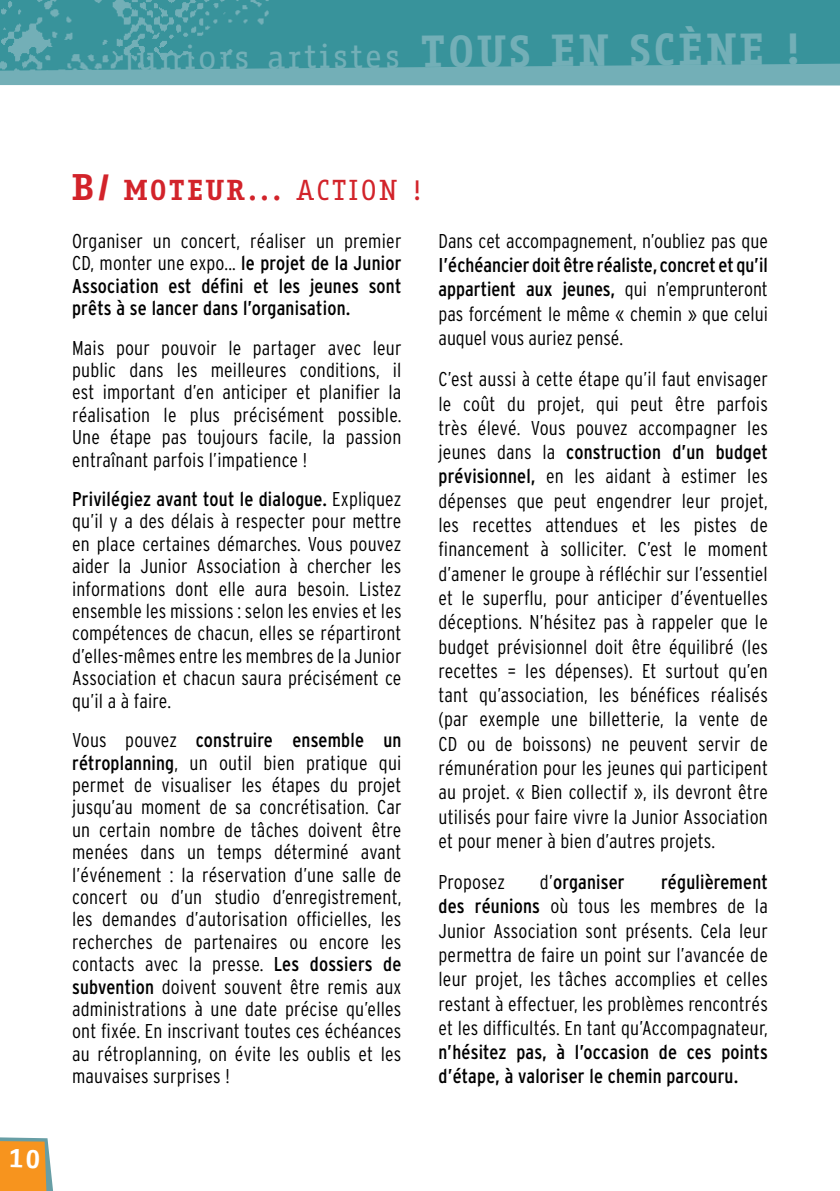
<style>
.page{position:relative;width:840px;height:1191px;background:#fff}
.page>*{position:absolute;margin:0;border:0;box-sizing:border-box;transform-origin:0 0}
.t1{font:33.4px "Fago Office Serif";letter-spacing:.07em;color:#73afb7}
.t2{font:700 28px "Fago Office Serif";letter-spacing:.09em;color:#d2232a}
.t3{font:300 condensed 20px/22.4px "Interstate";letter-spacing:.01em;color:#000;text-align:justify}
.t4{font:condensed 20px/22.4px "Interstate";letter-spacing:.01em;color:#000;text-align:justify}
.s1{font-weight:700;font-size:43.6px}
.s2{font-size:36px}
.s3{font-weight:400}
.s4{font-weight:300}
</style>
<div class="page">
<div style="left:0;top:0;width:839px;height:85px;background:#73afb7"></div>
<div style="left:328px;top:0;width:511px;height:68px;background:#38939b"></div>
<img style="left:0;top:0;width:328px;height:86px">
<svg style="left:0;top:1137px;width:53px;height:54px"></svg>
<h1 class="t1" style="left:124px;top:39px;width:678px">juniors artistes <span class="s1">TOUS EN SCÈNE !</span></h1>
<h2 class="t2" style="left:72px;top:174px;width:351px"><span class="s2">B/</span> MOTEUR... <span class="s3">ACTION !</span></h2>
<p class="t4" style="left:72px;top:229px;width:331px"><span class="s4">Organiser un concert, réaliser un premier CD, monter une expo...</span> le projet de la Junior Association est défini et les jeunes sont prêts à se lancer dans l’organisation.</p>
<p class="t3" style="left:72px;top:336px;width:331px">Mais pour pouvoir le partager avec leur public dans les meilleures conditions, il est important d’en anticiper et planifier la réalisation le plus précisément possible.<br>Une étape pas toujours facile, la passion entraînant parfois l’impatience !</p>
<p class="t3" style="left:72px;top:487px;width:331px"><span class="s3">Privilégiez avant tout le dialogue.</span> Expliquez qu’il y a des délais à respecter pour mettre en place certaines démarches. Vous pouvez aider la Junior Association à chercher les informations dont elle aura besoin. Listez ensemble les missions : selon les envies et les compétences de chacun, elles se répartiront d’elles-mêmes entre les membres de la Junior Association et chacun saura précisément ce qu’il a à faire.</p>
<p class="t3" style="left:72px;top:728px;width:331px">Vous pouvez <span class="s3">construire ensemble un rétroplanning</span>, un outil bien pratique qui permet de visualiser les étapes du projet jusqu’au moment de sa concrétisation. Car un certain nombre de tâches doivent être menées dans un temps déterminé avant l’événement : la réservation d’une salle de concert ou d’un studio d’enregistrement, les demandes d’autorisation officielles, les recherches de partenaires ou encore les contacts avec la presse. <span class="s3">Les dossiers de subvention</span> doivent souvent être remis aux administrations à une date précise qu’elles ont fixée. En inscrivant toutes ces échéances au rétroplanning, on évite les oublis et les mauvaises surprises !</p>
<p class="t3" style="left:438px;top:229px;width:331px">Dans cet accompagnement, n’oubliez pas que</p>
<p class="t3" style="left:438px;top:253px;width:331px;line-height:24.2px"><span class="s3">I’échéancier doit être réaliste, concret et qu’il appartient aux jeunes,</span> qui n’emprunteront pas forcément le même « chemin » que celui auquel vous auriez pensé.</p>
<p class="t3" style="left:438px;top:367px;width:331px;line-height:24.2px">C’est aussi à cette étape qu’il faut envisager le coût du projet, qui peut être parfois très élevé. Vous pouvez accompagner les jeunes dans la <span class="s3">construction d’un budget prévisionnel,</span> en les aidant à estimer les dépenses que peut engendrer leur projet, les recettes attendues et les pistes de financement à solliciter. C’est le moment d’amener le groupe à réfléchir sur l’essentiel et le superflu, pour anticiper d’éventuelles déceptions. N’hésitez pas à rappeler que le budget prévisionnel doit être équilibré (les recettes = les dépenses). Et surtout qu’en tant qu’association, les bénéfices réalisés (par exemple une billetterie, la vente de CD ou de boissons) ne peuvent servir de rémunération pour les jeunes qui participent au projet. « Bien collectif », ils devront être utilisés pour faire vivre la Junior Association et pour mener à bien d’autres projets.</p>
<p class="t3" style="left:438px;top:870px;width:68px">Proposez</p>
<p class="t4" style="left:539px;top:870px;width:86px"><span class="s4">d’</span>organiser</p>
<p class="t3" style="left:438px;top:869px;width:331px;line-height:24.2px;text-indent:222px"><span class="s3">régulièrement des réunions</span> où tous les membres de la Junior Association sont présents. Cela leur permettra de faire un point sur l’avancée de leur projet, les tâches accomplies et celles restant à effectuer, les problèmes rencontrés et les difficultés. En tant qu’Accompagnateur,</p>
<p class="t4" style="left:438px;top:1039px;width:331px;line-height:24.2px">n’hésitez pas, à l’occasion de ces points d’étape, à valoriser le chemin parcouru.</p>
</div>
